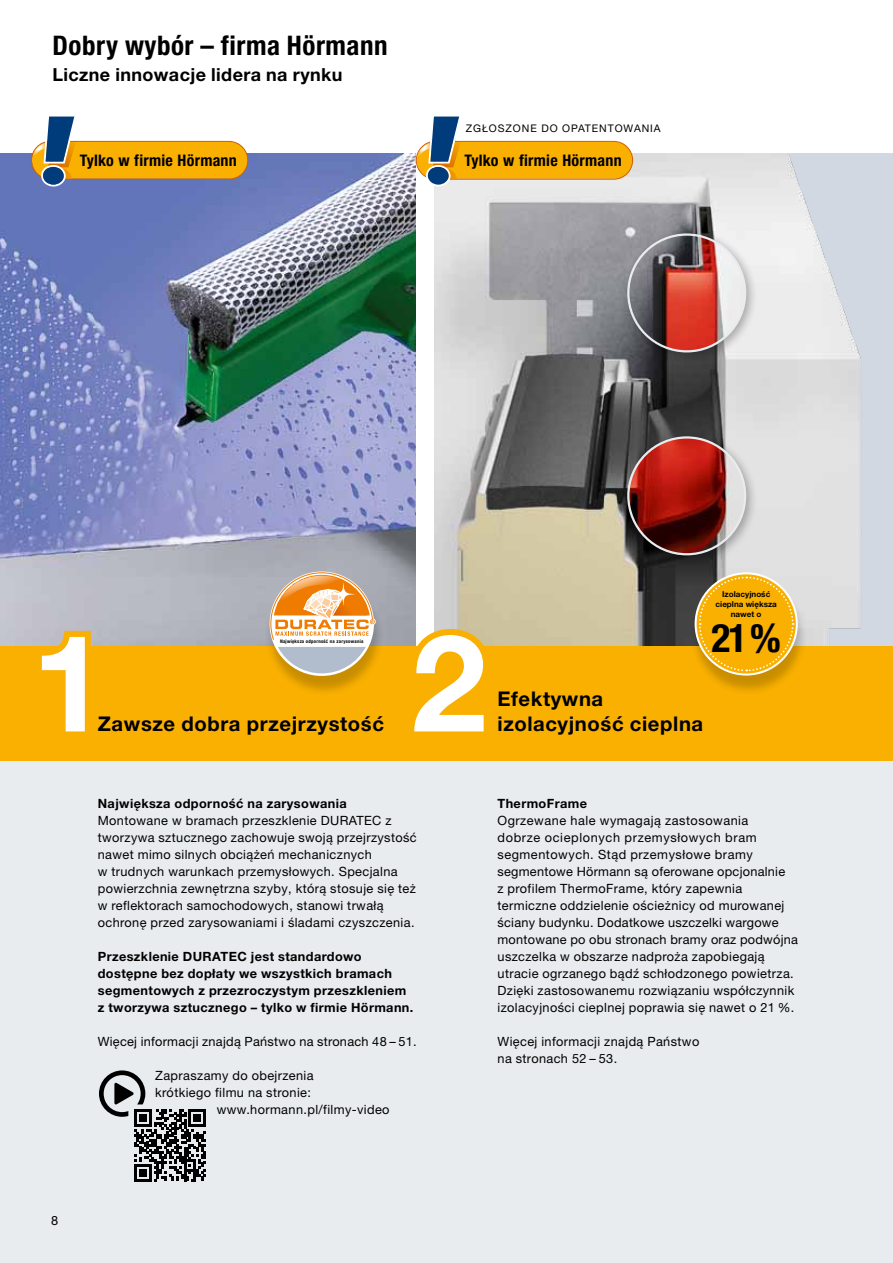
<style>
.page{position:relative;width:893px;height:1263px;background:#fff}
.page>*{position:absolute;margin:0;border:0;box-sizing:border-box;transform-origin:0 0}
.t1{font:700 135px "Hoermann Helvetica Neue";color:#fff}
.t2{font:700 condensed 39.45px "Hoermann Helvetica Neue";color:#000}
.t3{font:700 condensed 27px "Hoermann Helvetica Neue";letter-spacing:.02em;color:#000}
.t4{font:700 20.25px "Hoermann Helvetica Neue";letter-spacing:.03em;color:#000}
.t5{font:700 18px "Hoermann Helvetica Neue";letter-spacing:.02em;color:#000}
.t6{font:700 condensed 15.9px "Hoermann Helvetica Neue";letter-spacing:.015em;color:#000}
.t7{font:12.75px/17px "Hoermann Helvetica Neue Rm";letter-spacing:.03em;color:#000}
.t8{font:700 12.75px/17px "Hoermann Helvetica Neue";letter-spacing:.03em;color:#000}
.t9{font:10.5px "Hoermann Helvetica Neue Rm";letter-spacing:.09em;color:#000}
.t10{font:700 8.1px/10.1px "Hoermann Helvetica Neue";color:#000;text-align:center}
.t11{font:700 condensed 4.8px "Hoermann Helvetica Neue";letter-spacing:.05em;color:#000}
</style>
<div class="page">
<div style="left:0;top:153px;width:893px;height:1110px;background:#e8ecee"></div>
<img style="left:0;top:154px;width:417px;height:492px">
<img style="left:434px;top:153px;width:459px;height:493px">
<div style="left:417px;top:153px;width:17px;height:557px;background:#fff"></div>
<div style="left:0;top:646px;width:893px;height:115px;background:#f9b000"></div>
<svg style="left:99px;top:1070px;width:107px;height:111px"></svg>
<svg style="left:402px;top:623px;width:94px;height:23px;background:#d9bf7e"></svg>
<svg style="left:30px;top:625px;width:67px;height:21px"></svg>
<div style="left:264px;top:576px;width:122px;height:120px;background:#000;opacity:.2"></div>
<div style="left:270px;top:571px;width:104px;height:105px;background:#fff;border-radius:50%"></div>
<svg style="left:278px;top:647px;width:88px;height:26px;background:#bebaaa"></svg>
<svg style="left:270px;top:572px;width:105px;height:68px"></svg>
<svg style="left:325px;top:576px;width:37px;height:36px"></svg>
<svg style="left:31px;top:116px;width:217px;height:71px"></svg>
<svg style="left:416px;top:116px;width:217px;height:71px"></svg>
<div style="left:689px;top:577px;width:119px;height:119px;background:#000;opacity:.2"></div>
<div style="left:695px;top:572px;width:103px;height:103px;border:2px solid #fff;border-radius:50%"></div>
<svg style="left:698px;top:576px;width:96px;height:96px"></svg>
<div style="left:621px;top:227px;width:137px;height:340px;background:#000;opacity:.3"></div>
<svg style="left:626px;top:232px;width:121px;height:324px"></svg>
<h3 class="t3" style="left:53px;top:27px;width:337px">Dobry wybór – firma Hörmann</h3>
<h3 class="t5" style="left:53px;top:62px;width:292px">Liczne innowacje lidera na rynku</h3>
<p class="t9" style="left:466px;top:121px;width:196px">ZGŁOSZONE DO OPATENTOWANIA</p>
<p class="t6" style="left:80px;top:149px;width:159px">Tylko w firmie Hörmann</p>
<p class="t6" style="left:464px;top:149px;width:159px">Tylko w firmie Hörmann</p>
<h1 class="t1" style="left:32px;top:587px;width:77px">1</h1>
<h1 class="t1" style="left:411px;top:587px;width:77px">2</h1>
<p class="t11" style="left:280px;top:638px;width:85px">Największa odporność na zarysowania</p>
<h3 class="t4" style="left:98px;top:710px;width:288px">Zawsze dobra przejrzystość</h3>
<p class="t10" style="left:716px;top:589px;width:63px">Izolacyjność cieplna większa nawet o</p>
<h2 class="t2" style="left:712px;top:611px;width:71px">21 %</h2>
<h3 class="t4" style="left:497px;top:684px;width:107px">Efektywna</h3>
<h3 class="t4" style="left:497px;top:710px;width:207px">izolacyjność cieplna</h3>
<p class="t7" style="left:51px;top:1211px;width:9px">8</p>
<p class="t8" style="left:98px;top:794px;width:250px">Największa odporność na zarysowania</p>
<p class="t7" style="left:98px;top:811px;width:320px">Montowane w bramach przeszklenie DURATEC z tworzywa sztucznego zachowuje swoją przejrzystość nawet mimo silnych obciążeń mechanicznych<br>w trudnych warunkach przemysłowych. Specjalna powierzchnia zewnętrzna szyby, którą stosuje się też w reflektorach samochodowych, stanowi trwałą ochronę przed zarysowaniami i śladami czyszczenia.</p>
<p class="t8" style="left:98px;top:947px;width:317px">Przeszklenie DURATEC jest standardowo dostępne bez dopłaty we wszystkich bramach segmentowych z przezroczystym przeszkleniem z tworzywa sztucznego – tylko w firmie Hörmann.</p>
<p class="t7" style="left:98px;top:1032px;width:320px">Więcej informacji znajdą Państwo na stronach 48 – 51.</p>
<p class="t7" style="left:155px;top:1066px;width:160px">Zapraszamy do obejrzenia</p>
<p class="t7" style="left:155px;top:1083px;width:157px">krótkiego filmu na stronie:</p>
<p class="t7" style="left:217px;top:1100px;width:174px">www.hormann.pl/filmy-video</p>
<p class="t8" style="left:497px;top:794px;width:91px">ThermoFrame</p>
<p class="t7" style="left:497px;top:811px;width:302px">Ogrzewane hale wymagają zastosowania<br>dobrze ocieplonych przemysłowych bram segmentowych. Stąd przemysłowe bramy segmentowe Hörmann są oferowane opcjonalnie<br>z profilem ThermoFrame, który zapewnia termiczne oddzielenie ościeżnicy od murowanej ściany budynku. Dodatkowe uszczelki wargowe montowane po obu stronach bramy oraz podwójna uszczelka w obszarze nadproża zapobiegają utracie ogrzanego bądź schłodzonego powietrza.<br>Dzięki zastosowanemu rozwiązaniu współczynnik izolacyjności cieplnej poprawia się nawet o 21 %.</p>
<p class="t7" style="left:497px;top:1032px;width:203px">Więcej informacji znajdą Państwo na stronach 52 – 53.</p>
</div>
